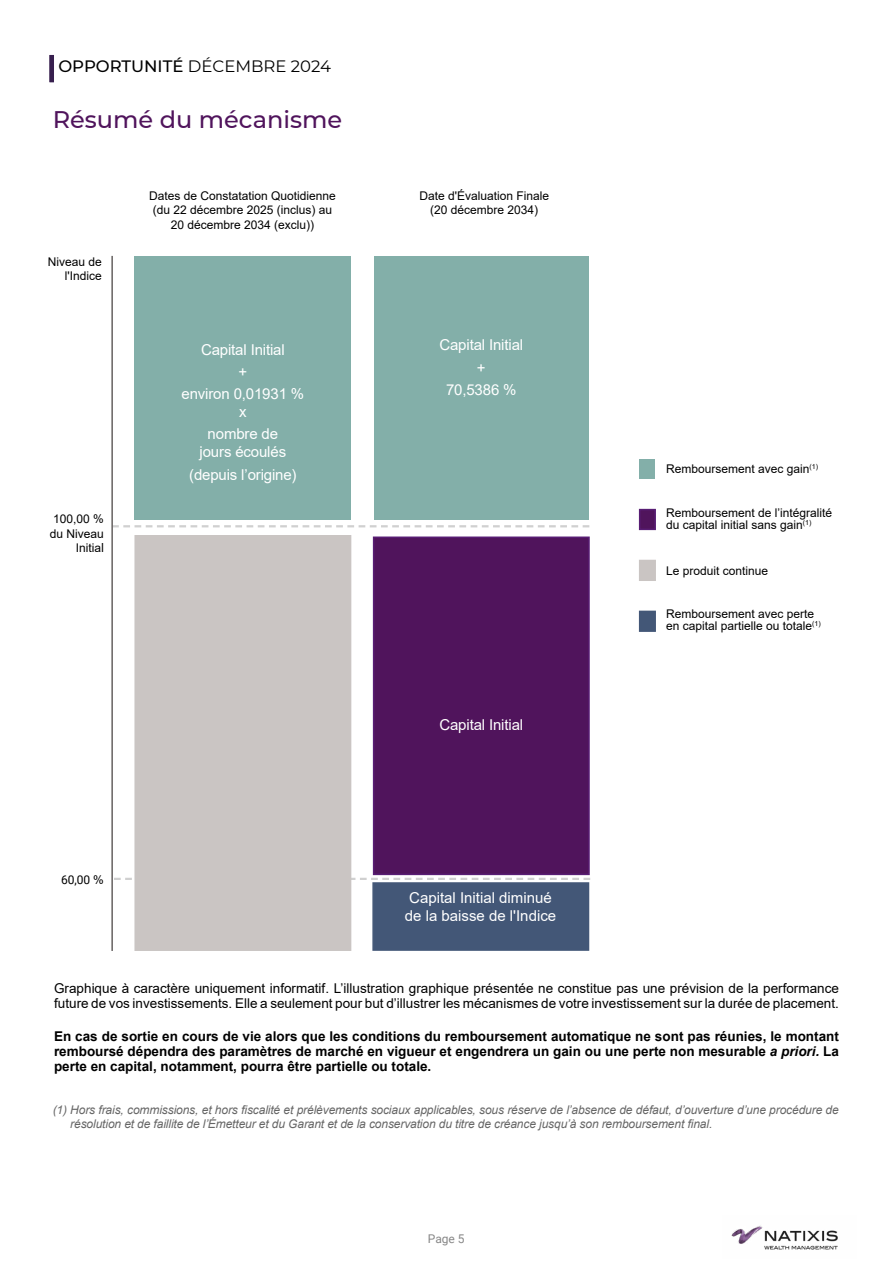
<style>
.page{position:relative;width:893px;height:1263px;background:#fff}
.page>*{position:absolute;margin:0;border:0;box-sizing:border-box;transform-origin:0 0}
.t1{font:500 24px "Montserrat";color:#50145c}
.t2{font:16.5px "Montserrat";color:#000}
.t3{font:15px/22.2px "Arial";letter-spacing:-.01em;color:#fff;text-align:center}
.t4{font:700 13.5px/15px "Arial";color:#000;text-align:justify}
.t5{font:13.5px/14.4px "Arial";color:#000}
.t6{font:12px/14.4px "Arial";color:#000}
.t7{font:italic 12px/13.5px "Arial";letter-spacing:-.01em;color:#666}
.t8{font:12px "Roboto";color:#000}
.t9{font:12px "Roboto";color:#878787}
.s1{font-weight:500}
.s2{font-family:"Roboto"}
.s3{font-family:"Arial"}
.s4{font-style:italic}
</style>
<div class="page">
<hr style="left:50px;top:55px;width:4px;height:27px;background:#371f4e">
<svg style="left:113px;top:525px;width:476px;height:2px"></svg>
<svg style="left:114px;top:878px;width:476px;height:2px"></svg>
<hr style="left:111px;top:256px;width:2px;height:695px;background:#666261">
<div style="left:373px;top:536px;width:217px;height:339px;background:#50145c;border:2px solid #581d74"></div>
<div style="left:374px;top:256px;width:215px;height:263px;background:#83afa9"></div>
<div style="left:372px;top:882px;width:217px;height:69px;background:#435777;border:2px solid #152e56"></div>
<div style="left:640px;top:459px;width:15px;height:19px;background:#83afa9"></div>
<div style="left:639px;top:509px;width:17px;height:21px;background:#50145c;border:2px solid #581d74"></div>
<div style="left:639px;top:560px;width:17px;height:21px;background:#cac5c3"></div>
<div style="left:639px;top:611px;width:17px;height:21px;background:#435777"></div>
<div style="left:134px;top:535px;width:217px;height:416px;background:#cac5c3;border:2px solid #cac5c3"></div>
<div style="left:134px;top:256px;width:217px;height:263px;background:#83afa9"></div>
<img style="left:731px;top:1225px;width:107px;height:25px">
<h2 class="t2" style="left:58px;top:55px;width:274px"><span class="s1">OPPORTUNITÉ</span> DÉCEMBRE 2024</h2>
<h1 class="t1" style="left:53px;top:102px;width:291px">Résumé du mécanisme</h1>
<p class="t6" style="left:48px;top:254px;width:56px;text-align:right">Niveau de l'Indice</p>
<p class="t6" style="left:50px;top:512px;width:56px;text-align:right">100,00 % du Niveau<br>Initia<span class="s2">l</span></p>
<p class="t6" style="left:149px;top:188px;width:188px;text-align:center">Dates de Constatation Quotidienne (du 22 décembre 2025 (inclus) au<br>20 décembre 2034 (exclu))</p>
<p class="t6" style="left:419px;top:188px;width:131px;text-align:center">Date d'Évaluation Finale (20 décembre 2034)</p>
<p class="t3" style="left:182px;top:338px;width:124px">Capital Initial<br>+<br>environ 0,01931 %</p>
<p class="t3" style="left:208px;top:401px;width:72px">x<br>nombre de</p>
<p class="t3" style="left:189px;top:441px;width:109px">jours écoulés (depuis l’origine)</p>
<p class="t3" style="left:439px;top:334px;width:85px">Capital Initial +<br>70,5386 %</p>
<p class="t8" style="left:61px;top:871px;width:44px">60,00 <span class="s3">%</span></p>
<p class="t3" style="left:439px;top:714px;width:85px">Capital Initial</p>
<p class="t3" style="left:405px;top:888px;width:153px;line-height:18px;text-align:left">Capital Initial diminué de la baisse de l'Indice</p>
<p class="t6" style="left:666px;top:461px;width:153px">Remboursement avec gain<sup>(1)</sup></p>
<p class="t6" style="left:666px;top:506px;width:168px;line-height:12px">Remboursement de l’intégralité du capital initial sans gain<sup>(1)</sup></p>
<p class="t6" style="left:666px;top:563px;width:104px">Le produit continue</p>
<p class="t6" style="left:666px;top:608px;width:156px;line-height:12px">Remboursement avec perte en capital partielle ou totale<sup>(1)</sup></p>
<p class="t5" style="left:54px;top:981px;width:786px">Graphique à caractère uniquement informatif. L’illustration graphique présentée ne constitue pas une prévision de la performance future de vos investissements. Elle a seulement pour but d’illustrer les mécanismes de votre investissement sur la durée de placement.</p>
<p class="t4" style="left:54px;top:1029px;width:786px">En cas de sortie en cours de vie alors que les conditions du remboursement automatique ne sont pas réunies, le montant remboursé dépendra des paramètres de marché en vigueur et engendrera un gain ou une perte non mesurable <span class="s4">a priori.</span> La perte en capital, notamment, pourra être partielle ou totale.</p>
<p class="t7" style="left:70px;top:1103px;width:770px;text-indent:-18px">(1) Hors frais, commissions, et hors fiscalité et prélèvements sociaux applicables, sous réserve de l’absence de défaut, d’ouverture d’une procédure de résolution et de faillite de l’Émetteur et du Garant et de la conservation du titre de créance jusqu’à son remboursement final.</p>
<p class="t9" style="left:428px;top:1230px;width:38px">Page 5</p>
</div>
